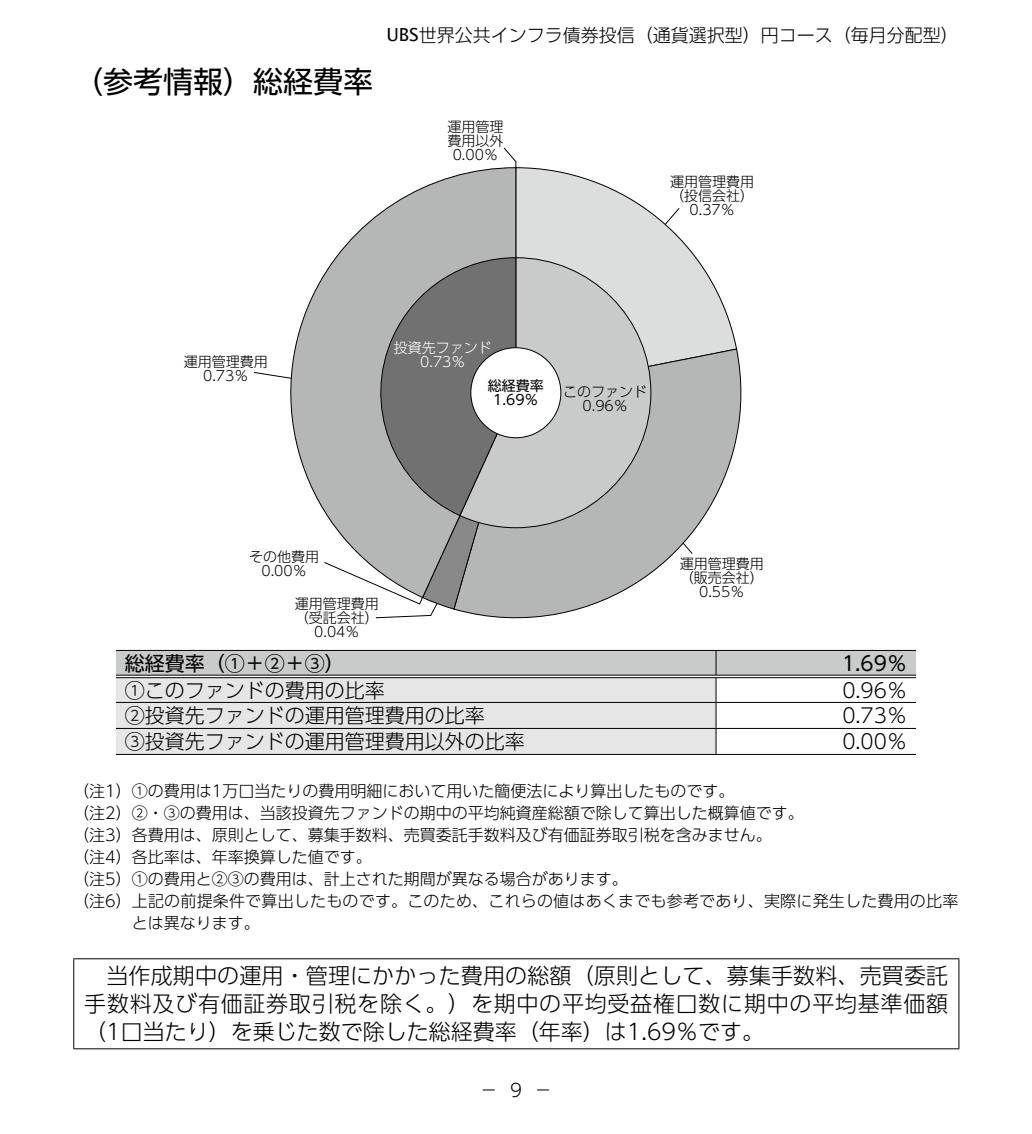
<style>
.page{position:relative;width:1032px;height:1134px;background:#fff}
.page>*{position:absolute;margin:0;border:0;box-sizing:border-box;transform-origin:0 0}
.t1{font:30px "UD Shin Go Pro";color:#000}
.t2{font:300 22px/28px "UD Shin Go Pro";letter-spacing:.015em;color:#000;text-align:justify}
.t3{font:300 20px "UD Shin Go Pro";color:#000}
.t4{font:20px "UD Shin Go Pro";color:#000}
.t5{font:300 18px "UD Shin Go Pro";color:#000}
.t6{font:300 16px "UD Shin Go Pro";color:#000}
.t7{font:300 14px/14px "UD Shin Go Pro";color:#000;text-align:center}
.t8{font:300 14px/14px "UD Shin Go Pro";color:#fff;text-align:center}
.t9{font:14px/14px "UD Shin Go Pro";color:#000;text-align:center}
.s1{font-family:"Lucida Sans Unicode";font-weight:400}
</style>
<div class="page">
<svg style="left:116px;top:650px;width:800px;height:104px"></svg>
<hr style="left:116px;top:754px;width:600px;height:1px;background:#000">
<hr style="left:716px;top:754px;width:200px;height:1px;background:#000">
<hr style="left:116px;top:675px;width:600px;height:1px;background:#000">
<hr style="left:116px;top:677px;width:600px;height:1px;background:#000">
<hr style="left:716px;top:675px;width:200px;height:1px;background:#000">
<hr style="left:716px;top:677px;width:200px;height:1px;background:#000">
<hr style="left:73px;top:958px;width:886px;height:1px;background:#000">
<hr style="left:73px;top:959px;width:1px;height:89px;background:#000">
<hr style="left:958px;top:959px;width:1px;height:89px;background:#000">
<hr style="left:73px;top:1048px;width:886px;height:1px;background:#000">
<svg style="left:503px;top:147px;width:14px;height:20px"></svg>
<svg style="left:517px;top:167px;width:220px;height:181px"></svg>
<svg style="left:520px;top:348px;width:222px;height:271px"></svg>
<svg style="left:260px;top:167px;width:257px;height:343px"></svg>
<svg style="left:520px;top:257px;width:132px;height:272px;background:#c5c6c6"></svg>
<svg style="left:323px;top:257px;width:197px;height:362px;background:#a2a2a2"></svg>
<div style="left:471px;top:348px;width:90px;height:90px;background:#fff;border-radius:50%"></div>
<h1 class="t1" style="left:73px;top:57px;width:301px">（参考情報）総経費率</h1>
<p class="t5" style="left:386px;top:20px;width:574px"><span class="s1">UBS</span>世界公共インフラ債券投信（通貨選択型）円コース（毎月分配型）</p>
<p class="t7" style="left:447px;top:119px;width:57px">運用管理費用以外<br>0.00％</p>
<p class="t7" style="left:670px;top:175px;width:85px">運用管理費用（投信会社）<br>0.37％</p>
<p class="t7" style="left:184px;top:354px;width:85px">運用管理費用<br>0.73％</p>
<p class="t8" style="left:394px;top:340px;width:99px">投資先ファンド<br>0.73％</p>
<p class="t9" style="left:488px;top:378px;width:57px">総経費率<br>1.69％</p>
<p class="t7" style="left:563px;top:384px;width:85px">このファンド<br>0.96％</p>
<p class="t7" style="left:249px;top:550px;width:71px">その他費用<br>0.00％</p>
<p class="t7" style="left:295px;top:596px;width:85px">運用管理費用（受託会社）<br>0.04％</p>
<p class="t7" style="left:680px;top:556px;width:85px">運用管理費用（販売会社）<br>0.55％</p>
<p class="t4" style="left:125px;top:647px;width:222px">総経費率（①＋②＋③）</p>
<p class="t4" style="left:842px;top:647px;width:66px">1.69％</p>
<p class="t3" style="left:125px;top:674px;width:262px">①このファンドの費用の比率</p>
<p class="t3" style="left:842px;top:674px;width:66px">0.96％</p>
<p class="t3" style="left:125px;top:699px;width:362px">②投資先ファンドの運用管理費用の比率</p>
<p class="t3" style="left:842px;top:699px;width:66px">0.73％</p>
<p class="t3" style="left:125px;top:725px;width:402px">③投資先ファンドの運用管理費用以外の比率</p>
<p class="t3" style="left:842px;top:725px;width:66px">0.00％</p>
<p class="t6" style="left:73px;top:778px;width:663px">（注1）①の費用は1万口当たりの費用明細において用いた簡便法により算出したものです。</p>
<p class="t6" style="left:73px;top:800px;width:732px">（注2）②・③の費用は、当該投資先ファンドの期中の平均純資産総額で除して算出した概算値です。</p>
<p class="t6" style="left:73px;top:822px;width:700px">（注3）各費用は、原則として、募集手数料、売買委託手数料及び有価証券取引税を含みません。</p>
<p class="t6" style="left:73px;top:844px;width:300px">（注4）各比率は、年率換算した値です。</p>
<p class="t6" style="left:73px;top:866px;width:556px">（注5）①の費用と②③の費用は、計上された期間が異なる場合があります。</p>
<p class="t6" style="left:73px;top:888px;width:886px">（注6）上記の前提条件で算出したものです。このため、これらの値はあくまでも参考であり、実際に発生した費用の比率</p>
<p class="t6" style="left:132px;top:910px;width:129px">とは異なります。</p>
<h2 class="t2" style="left:84px;top:961px;width:865px">　当作成期中の運用・管理にかかった費用の総額（原則として、募集手数料、売買委託手数料及び有価証券取引税を除く。）を期中の平均受益権口数に期中の平均基準価額（1口当たり）を乗じた数で除した総経費率（年率）は1.69％です。</h2>
<p class="t5" style="left:510px;top:1076px;width:13px">9</p>
<p class="t5" style="left:480px;top:1076px;width:73px">－　　－</p>
</div>
